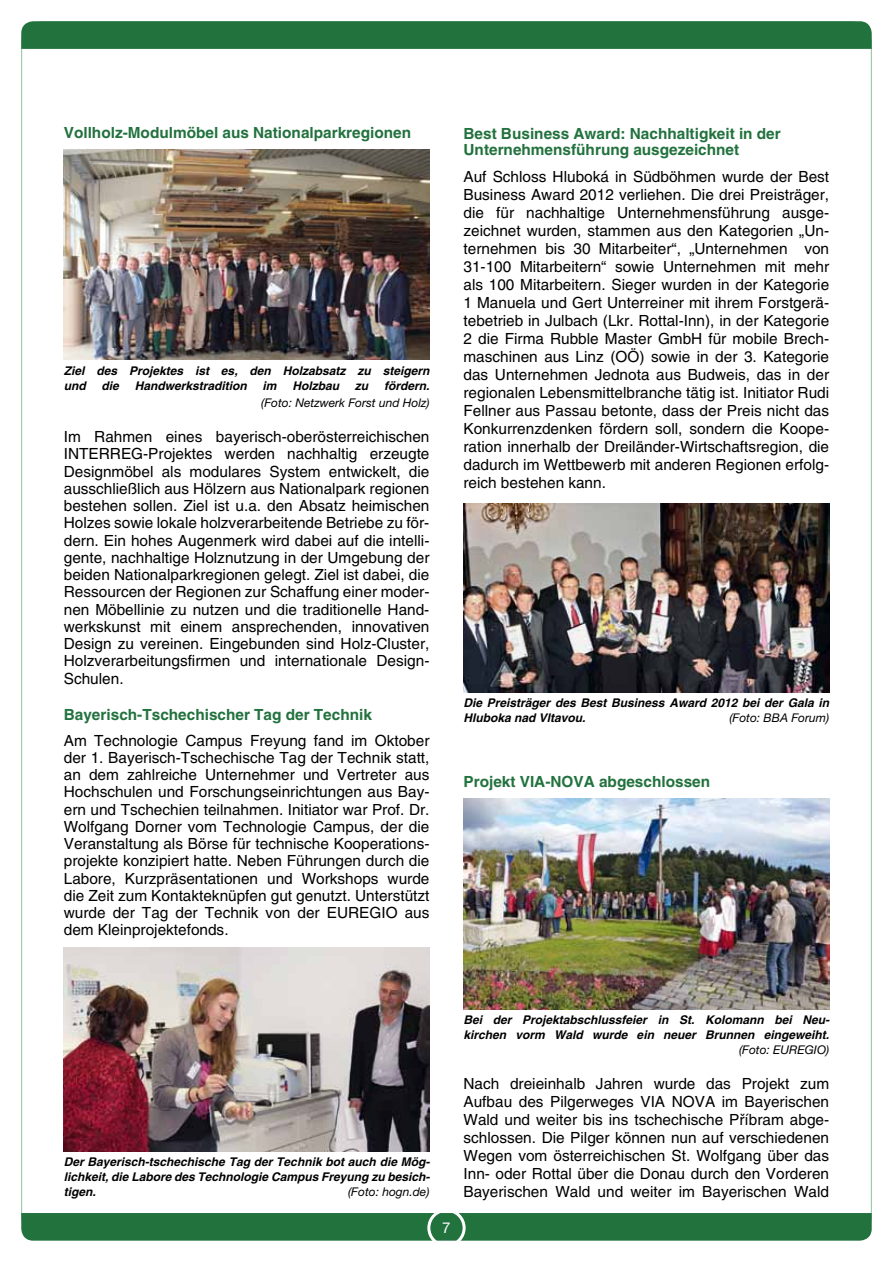
<style>
.page{position:relative;width:893px;height:1263px;background:#fff}
.page>*{position:absolute;margin:0;border:0;box-sizing:border-box;transform-origin:0 0}
.t1{font:15px/17.2px "H Central";color:#000;text-align:justify}
.t2{font:700 15px/16.5px "H Central";color:#22723e}
.t3{font:15px "Helvetica Neue";color:#fff}
.t4{font:italic 700 12px/15px "H Central";color:#000}
.t5{font:italic 12px "Helvetica Neue";color:#000}
</style>
<div class="page">
<div style="left:21px;top:1213px;width:851px;height:28px;background:#22723e"></div>
<div style="left:427px;top:1209px;width:39px;height:38px;border:3px solid #fff;border-radius:50%"></div>
<svg style="left:21px;top:21px;width:851px;height:28px"></svg>
<img style="left:64px;top:149px;width:366px;height:211px">
<img style="left:64px;top:947px;width:366px;height:204px">
<img style="left:463px;top:503px;width:366px;height:189px">
<img style="left:463px;top:799px;width:366px;height:210px">
<p class="t2" style="left:64px;top:125px;width:349px">Vollholz-Modulmöbel aus Nationalparkregionen</p>
<p class="t4" style="left:64px;top:363px;width:367px">Ziel des Projektes ist es, den Holzabsatz zu steigern und</p>
<p class="t4" style="left:102px;top:378px;width:19px">die</p>
<p class="t4" style="left:135px;top:378px;width:114px">Handwerkstradition</p>
<p class="t4" style="left:263px;top:378px;width:16px">im</p>
<p class="t4" style="left:292px;top:378px;width:48px">Holzbau</p>
<p class="t4" style="left:355px;top:378px;width:15px">zu</p>
<p class="t4" style="left:384px;top:378px;width:47px">fördern.</p>
<p class="t5" style="left:261px;top:396px;width:170px">(Foto: Netzwerk Forst und Holz)</p>
<p class="t1" style="left:64px;top:428px;width:367px">Im Rahmen eines bayerisch-oberösterreichischen INTERREG-Projektes werden nachhaltig erzeugte Designmöbel als modulares System entwickelt, die ausschließlich aus Hölzern aus Nationalpark regionen bestehen sollen. Ziel ist u.a. den Absatz heimischen Holzes sowie lokale holzverarbeitende Betriebe zu för&shy;dern. Ein hohes Augenmerk wird dabei auf die intelli&shy;gente, nachhaltige Holznutzung in der Umgebung der beiden Nationalparkregionen gelegt. Ziel ist dabei, die Ressourcen der Regionen zur Schaffung einer moder&shy;nen Möbellinie zu nutzen und die traditionelle Hand&shy;werkskunst mit einem ansprechenden, innovativen Design zu vereinen. Eingebunden sind Holz-Cluster, Holzverarbeitungsfirmen und internationale Design-Schulen.</p>
<p class="t2" style="left:64px;top:706px;width:310px">Bayerisch-Tschechischer Tag der Technik</p>
<p class="t1" style="left:64px;top:732px;width:367px">Am Technologie Campus Freyung fand im Oktober der 1. Bayerisch-Tschechische Tag der Technik statt, an dem zahlreiche Unternehmer und Vertreter aus Hochschulen und Forschungseinrichtungen aus Bay&shy;ern und Tschechien teilnahmen. Initiator war Prof. Dr.<br>Wolfgang Dorner vom Technologie Campus, der die Veranstaltung als Börse für technische Kooperations&shy;projekte konzipiert hatte. Neben Führungen durch die Labore, Kurzpräsentationen und Workshops wurde die Zeit zum Kontakteknüpfen gut genutzt. Unterstützt wurde der Tag der Technik von der EUREGIO aus dem Kleinprojektefonds.</p>
<p class="t2" style="left:463px;top:126px;width:319px">Best Business Award: Nachhaltigkeit in der<br>Unternehmensführung ausgezeichnet</p>
<p class="t1" style="left:463px;top:168px;width:367px;line-height:18px">Auf Schloss Hluboká in Südböhmen wurde der Best Business Award 2012 verliehen. Die drei Preisträger, die für nachhaltige Unternehmensführung ausge&shy;zeichnet wurden, stammen aus den Kategorien „Un&shy;ternehmen bis 30 Mitarbeiter“, „Unternehmen von 31-100 Mitarbeitern“ sowie Unternehmen mit mehr als 100 Mitarbeitern. Sieger wurden in der Kategorie 1 Manuela und Gert Unterreiner mit ihrem Forstgerä&shy;tebetrieb in Julbach (Lkr. Rottal-Inn), in der Kategorie 2 die Firma Rubble Master GmbH für mobile Brech&shy;maschinen aus Linz (OÖ) sowie in der 3. Kategorie das Unternehmen Jednota aus Budweis, das in der regionalen Lebensmittelbranche tätig ist. Initiator Rudi Fellner aus Passau betonte, dass der Preis nicht das Konkurrenzdenken fördern soll, sondern die Koope&shy;ration innerhalb der Dreiländer-Wirtschaftsregion, die dadurch im Wettbewerb mit anderen Regionen erfolg&shy;reich bestehen kann.</p>
<p class="t4" style="left:463px;top:696px;width:367px">Die Preisträger des Best Business Award 2012 bei der Gala in<br>Hluboka nad Vltavou.</p>
<p class="t5" style="left:729px;top:711px;width:101px">(Foto: BBA Forum)</p>
<p class="t2" style="left:463px;top:774px;width:248px">Projekt VIA-NOVA abgeschlossen</p>
<p class="t4" style="left:64px;top:1155px;width:368px;text-align:justify">Der Bayerisch-tschechische Tag der Technik bot auch die Mög&shy;lichkeit, die Labore des Technologie Campus Freyung zu besich&shy;tigen.</p>
<p class="t5" style="left:348px;top:1185px;width:83px">(Foto: hogn.de)</p>
<p class="t3" style="left:442px;top:1219px;width:10px">7</p>
<p class="t4" style="left:463px;top:1013px;width:368px">Bei der Projektabschlussfeier in St. Kolomann bei Neu&shy;kirchen vorm Wald wurde ein neuer Brunnen eingeweiht.</p>
<p class="t5" style="left:739px;top:1043px;width:92px">(Foto: EUREGIO)</p>
<p class="t1" style="left:463px;top:1075px;width:367px;line-height:18px">Nach dreieinhalb Jahren wurde das Projekt zum Aufbau des Pilgerweges VIA NOVA im Bayerischen Wald und weiter bis ins tschechische Pfiíbram abge&shy;schlossen. Die Pilger können nun auf verschiedenen Wegen vom österreichischen St. Wolfgang über das Inn- oder Rottal über die Donau durch den Vorderen Bayerischen Wald und weiter im Bayerischen Wald</p>
</div>
